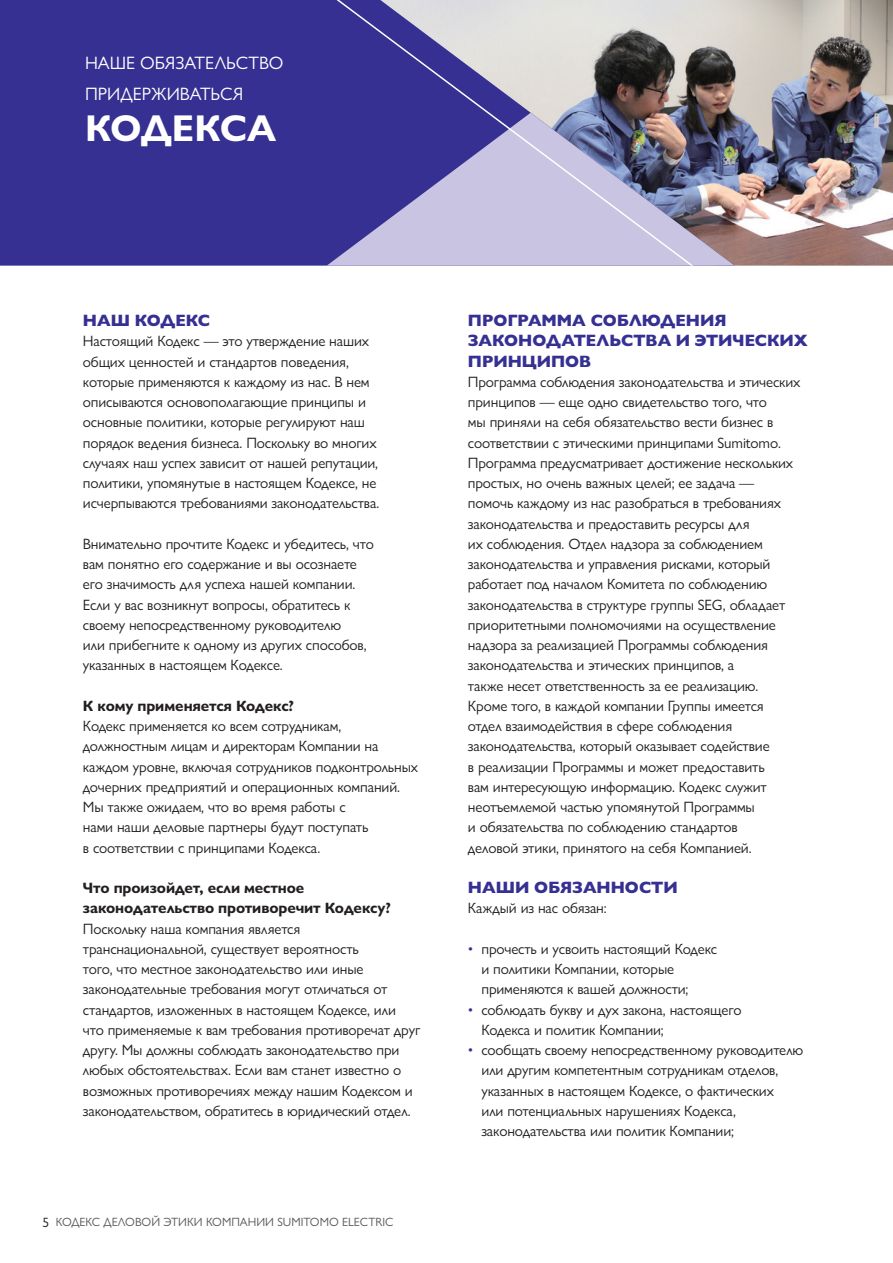
<style>
.page{position:relative;width:893px;height:1263px;background:#fff}
.page>*{position:absolute;margin:0;border:0;box-sizing:border-box;transform-origin:0 0}
.t1{font:700 37.5px "Gill Sans Nova";letter-spacing:-.015em;color:#fff}
.t2{font:18px/30.9px "Gill Sans Nova";color:#fff}
.BLUE_HEADS{font:800 16.5px/20.2px "Gill Sans Nova";color:#353092}
.BODY{font:15px/20.2px "Gill Sans Nova";letter-spacing:-.01em;color:#231f20}
.BODY_BOLD_SUBHEADS{font:700 15px/20.2px "Gill Sans Nova";letter-spacing:-.01em;color:#231f20}
.t3{font:12px "Gill Sans Nova";color:#57585a}
.s1{font-size:13.5px;color:#231f20}
.s2{color:#353092}
</style>
<div class="page">
<img style="left:735px;top:0;width:158px;height:266px">
<svg style="left:0;top:0;width:735px;height:266px;background:#6661a2"></svg>
<p class="t2" style="left:85px;top:48px;width:200px">НАШЕ ОБЯЗАТЕЛЬСТВО<br>ПРИДЕРЖИВАТЬСЯ</p>
<p class="t1" style="left:85px;top:105px;width:193px">КОДЕКСА</p>
<p class="BLUE_HEADS" style="left:83px;top:310px;width:129px">НАШ КОДЕКС</p>
<p class="BODY" style="left:83px;top:331px;width:298px">Настоящий Кодекс — это утверждение наших общих ценностей и стандартов поведения, которые применяются к каждому из нас. В нем описываются основополагающие принципы и основные политики, которые регулируют наш порядок ведения бизнеса. Поскольку во многих случаях наш успех зависит от нашей репутации, политики, упомянутые в настоящем Кодексе, не исчерпываются требованиями законодательства.</p>
<p class="BODY" style="left:83px;top:533px;width:292px">Внимательно прочтите Кодекс и убедитесь, что вам понятно его содержание и вы осознаете его значимость для успеха нашей компании.<br>Если у вас возникнут вопросы, обратитесь к своему непосредственному руководителю<br>или прибегните к одному из других способов, указанных в настоящем Кодексе.</p>
<p class="BODY_BOLD_SUBHEADS" style="left:83px;top:696px;width:213px">К кому применяется Кодекс?</p>
<p class="BODY" style="left:83px;top:716px;width:337px">Кодекс применяется ко всем сотрудникам, должностным лицам и директорам Компании на каждом уровне, включая сотрудников подконтрольных дочерних предприятий и операционных компаний.<br>Мы также ожидаем, что во время работы с<br>нами наши деловые партнеры будут поступать<br>в соответствии с принципами Кодекса.</p>
<p class="BODY_BOLD_SUBHEADS" style="left:83px;top:878px;width:309px">Что произойдет, если местное законодательство противоречит Кодексу?</p>
<p class="BODY" style="left:83px;top:918px;width:339px">Поскольку наша компания является транснациональной, существует вероятность<br>того, что местное законодательство или иные законодательные требования могут отличаться от стандартов, изложенных в настоящем Кодексе, или что применяемые к вам требования противоречат друг другу. Мы должны соблюдать законодательство при любых обстоятельствах. Если вам станет известно о возможных противоречиях между нашим Кодексом и законодательством, обратитесь в юридический отдел.</p>
<p class="t3" style="left:43px;top:1215px;width:352px"><span class="s1">5</span> КОДЕКС ДЕЛОВОЙ ЭТИКИ КОМПАНИИ SUMITOMO ELECTRIC</p>
<p class="BLUE_HEADS" style="left:468px;top:310px;width:341px">ПРОГРАММА СОБЛЮДЕНИЯ<br>ЗАКОНОДАТЕЛЬСТВА И ЭТИЧЕСКИХ<br>ПРИНЦИПОВ</p>
<p class="BODY" style="left:468px;top:371px;width:334px">Программа соблюдения законодательства и этических принципов — еще одно свидетельство того, что<br>мы приняли на себя обязательство вести бизнес в соответствии с этическими принципами Sumitomo.<br>Программа предусматривает достижение нескольких простых, но очень важных целей; ее задача — помочь каждому из нас разобраться в требованиях законодательства и предоставить ресурсы для<br>их соблюдения. Отдел надзора за соблюдением законодательства и управления рисками, который работает под началом Комитета по соблюдению законодательства в структуре группы SEG, обладает приоритетными полномочиями на осуществление надзора за реализацией Программы соблюдения законодательства и этических принципов, а<br>также несет ответственность за ее реализацию.<br>Кроме того, в каждой компании Группы имеется отдел взаимодействия в сфере соблюдения законодательства, который оказывает содействие<br>в реализации Программы и может предоставить<br>вам интересующую информацию. Кодекс служит неотъемлемой частью упомянутой Программы<br>и обязательства по соблюдению стандартов<br>деловой этики, принятого на себя Компанией.</p>
<p class="BLUE_HEADS" style="left:468px;top:877px;width:211px">НАШИ ОБЯЗАННОСТИ</p>
<p class="BODY" style="left:468px;top:898px;width:140px">Каждый из нас обязан:</p>
<p class="BODY" style="left:481px;top:938px;width:237px;text-indent:-14px"><span class="s2">•</span> прочесть и усвоить настоящий Кодекс и политики Компании, которые применяются к вашей должности;</p>
<p class="BODY" style="left:481px;top:999px;width:262px;text-indent:-14px"><span class="s2">•</span> соблюдать букву и дух закона, настоящего<br>Кодекса и политик Компании;</p>
<p class="BODY" style="left:481px;top:1040px;width:323px;text-indent:-14px"><span class="s2">•</span> сообщать своему непосредственному руководителю или другим компетентным сотрудникам отделов, указанных в настоящем Кодексе, о фактических<br>или потенциальных нарушениях Кодекса, законодательства или политик Компании;</p>
</div>
